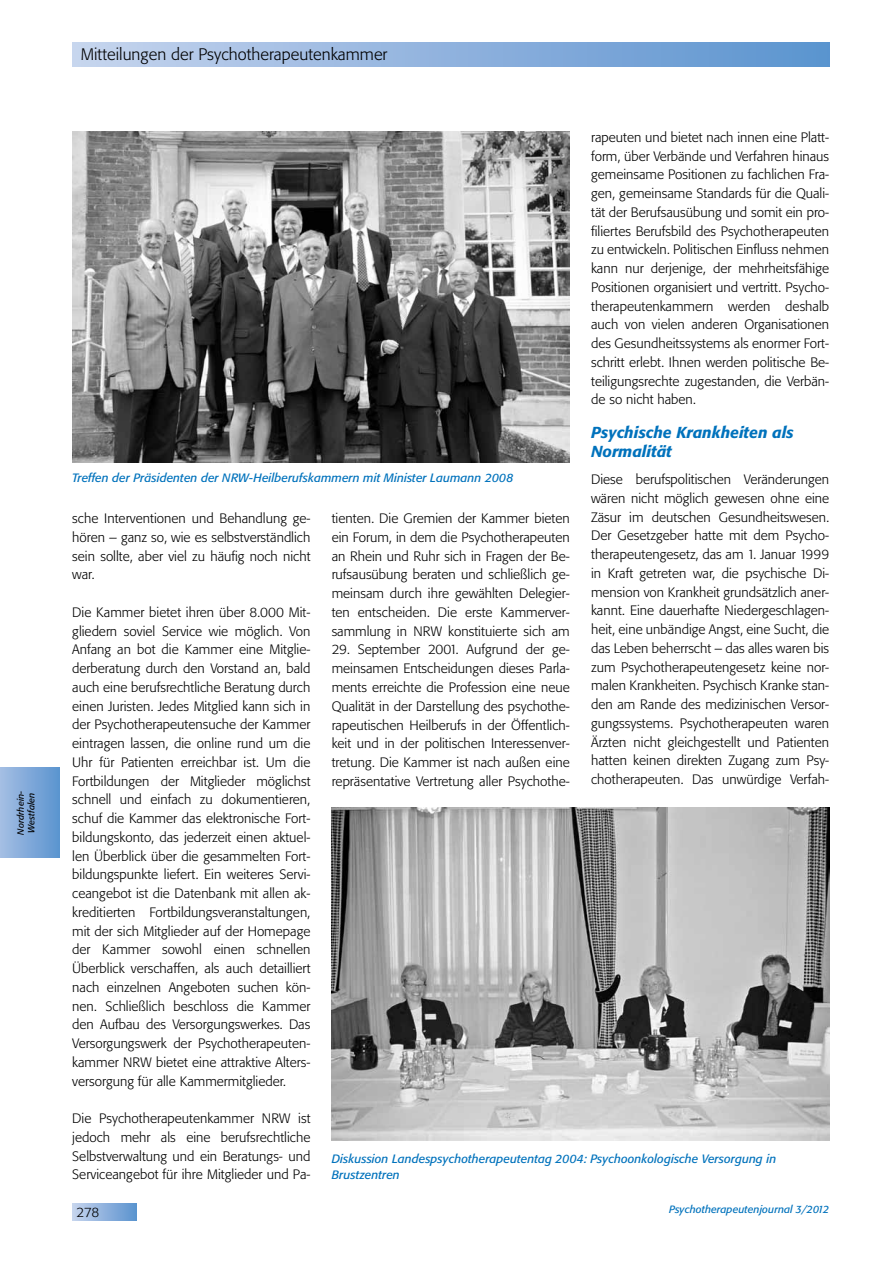
<style>
.page{position:relative;width:893px;height:1263px;background:#fff}
.page>*{position:absolute;margin:0;border:0;box-sizing:border-box;transform-origin:0 0}
.t1{font:300 16.5px "Tn T Form BSK";color:#000}
.t2{font:italic 500 15.75px/18.8px "Tn T Form BSK";color:#0072bc}
.t3{font:300 13.5px/18.8px "Tn T Form BSK";color:#000;text-align:justify}
.t4{font:italic 12px/16.5px "Tn T Form BSK";color:#0072bc}
.t5{font:italic 10.5px "Tn T Form BSK";color:#0072bc}
.t6{font:italic 9px/10.8px "Tn T Form BSK";color:#000}
</style>
<div class="page">
<div style="left:72px;top:43px;width:757px;height:24px;background:linear-gradient(to right,#c6d4ee,#5a92cf)"></div>
<div style="left:72px;top:1203px;width:64px;height:17px;background:linear-gradient(to right,#c7d4ee,#5d94cf)"></div>
<div style="left:0;top:767px;width:60px;height:91px;background:linear-gradient(to right,#a4bee3,#5c95cf)"></div>
<img style="left:72px;top:132px;width:498px;height:330px">
<img style="left:332px;top:808px;width:497px;height:333px">
<p class="t6" style="left:15px;top:835px;width:45px;rotate:-90deg">Nordrhein-<br>Westfalen</p>
<p class="t1" style="left:81px;top:44px;width:308px">Mitteilungen der Psychotherapeutenkammer</p>
<p class="t3" style="left:591px;top:128px;width:240px">rapeuten und bietet nach innen eine Platt&shy;form, über Verbände und Verfahren hinaus gemeinsame Positionen zu fachlichen Fra&shy;gen, gemeinsame Standards für die Quali&shy;tät der Berufsausübung und somit ein pro&shy;filiertes Berufsbild des Psychotherapeuten zu entwickeln. Politischen Einfluss nehmen kann nur derjenige, der mehrheitsfähige Positionen organisiert und vertritt. Psycho&shy;therapeutenkammern werden deshalb auch von vielen anderen Organisationen des Gesundheitssystems als enormer Fort&shy;schritt erlebt. Ihnen werden politische Be&shy;teiligungsrechte zugestanden, die Verbän&shy;de so nicht haben.</p>
<p class="t2" style="left:591px;top:423px;width:204px">Psychische Krankheiten als<br>Normalität</p>
<p class="t3" style="left:591px;top:470px;width:240px">Diese berufspolitischen Veränderungen wären nicht möglich gewesen ohne eine Zäsur im deutschen Gesundheitswesen.<br>Der Gesetzgeber hatte mit dem Psycho&shy;therapeutengesetz, das am 1. Januar 1999 in Kraft getreten war, die psychische Di&shy;mension von Krankheit grundsätzlich aner&shy;kannt. Eine dauerhafte Niedergeschlagen&shy;heit, eine unbändige Angst, eine Sucht, die das Leben beherrscht – das alles waren bis zum Psychotherapeutengesetz keine nor&shy;malen Krankheiten. Psychisch Kranke stan&shy;den am Rande des medizinischen Versor&shy;gungssystems. Psychotherapeuten waren Ärzten nicht gleichgestellt und Patienten hatten keinen direkten Zugang zum Psy&shy;chotherapeuten. Das unwürdige Verfah-</p>
<p class="t4" style="left:72px;top:470px;width:443px">Treffen der Präsidenten der NRW-Heilberufskammern mit Minister Laumann 2008</p>
<p class="t3" style="left:72px;top:509px;width:240px">sche Interventionen und Behandlung ge&shy;hören – ganz so, wie es selbstverständlich sein sollte, aber viel zu häufig noch nicht war.</p>
<p class="t3" style="left:72px;top:603px;width:240px">Die Kammer bietet ihren über 8.000 Mit&shy;gliedern soviel Service wie möglich. Von Anfang an bot die Kammer eine Mitglie&shy;derberatung durch den Vorstand an, bald auch eine berufsrechtliche Beratung durch einen Juristen. Jedes Mitglied kann sich in der Psychotherapeutensuche der Kammer eintragen lassen, die online rund um die Uhr für Patienten erreichbar ist. Um die Fortbildungen der Mitglieder möglichst schnell und einfach zu dokumentieren, schuf die Kammer das elektronische Fort&shy;bildungskonto, das jederzeit einen aktuel&shy;len Überblick über die gesammelten Fort&shy;bildungspunkte liefert. Ein weiteres Servi&shy;ceangebot ist die Datenbank mit allen ak&shy;kreditierten Fortbildungsveranstaltungen, mit der sich Mitglieder auf der Homepage der Kammer sowohl einen schnellen Überblick verschaffen, als auch detailliert nach einzelnen Angeboten suchen kön&shy;nen. Schließlich beschloss die Kammer den Aufbau des Versorgungswerkes. Das Versorgungswerk der Psychotherapeuten&shy;kammer NRW bietet eine attraktive Alters&shy;versorgung für alle Kammermitglieder.</p>
<p class="t3" style="left:72px;top:1109px;width:240px">Die Psychotherapeutenkammer NRW ist jedoch mehr als eine berufsrechtliche Selbstverwaltung und ein Beratungs- und Serviceangebot für ihre Mitglieder und Pa-</p>
<p class="t3" style="left:332px;top:509px;width:240px">tienten. Die Gremien der Kammer bieten ein Forum, in dem die Psychotherapeuten an Rhein und Ruhr sich in Fragen der Be&shy;rufsausübung beraten und schließlich ge&shy;meinsam durch ihre gewählten Delegier&shy;ten entscheiden. Die erste Kammerver&shy;sammlung in NRW konstituierte sich am</p>
<p class="t3" style="left:332px;top:640px;width:240px">29. September 2001. Aufgrund der ge&shy;meinsamen Entscheidungen dieses Parla&shy;ments erreichte die Profession eine neue Qualität in der Darstellung des psychothe&shy;rapeutischen Heilberufs in der Öffentlich&shy;keit und in der politischen Interessenver&shy;tretung. Die Kammer ist nach außen eine repräsentative Vertretung aller Psychothe-</p>
<p class="t4" style="left:332px;top:1150px;width:446px">Diskussion Landespsychotherapeutentag 2004: Psychoonkologische Versorgung in<br>Brustzentren</p>
<p class="t3" style="left:77px;top:1202px;width:24px">278</p>
<p class="t5" style="left:669px;top:1203px;width:162px">Psychotherapeutenjournal 3/2012</p>
</div>
